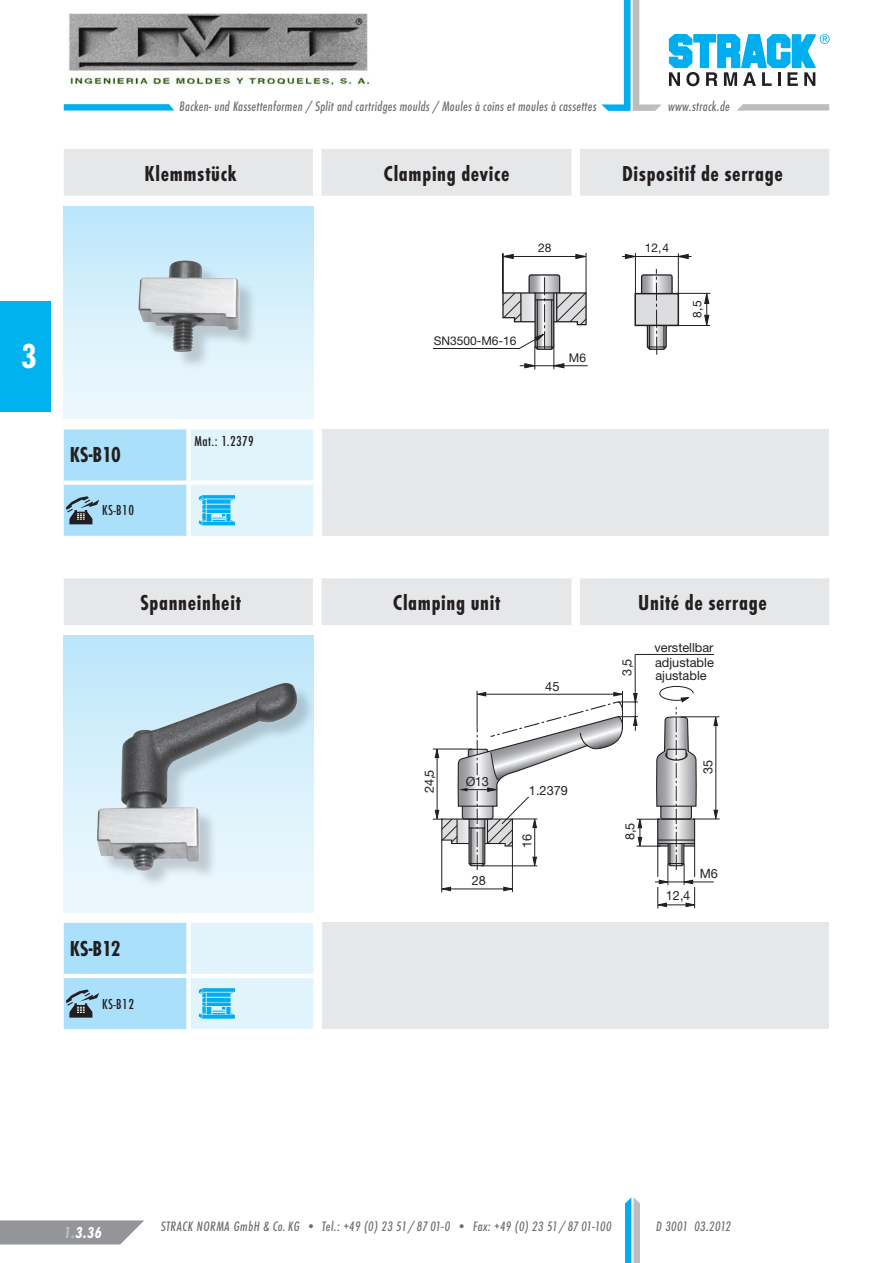
<style>
.page{position:relative;width:893px;height:1263px;background:#fff}
.page>*{position:absolute;margin:0;border:0;box-sizing:border-box;transform-origin:0 0}
.t1{font:36px "Futura T Bol Con";color:#fff}
.t2{font:22.5px "Futura T Bol Con";letter-spacing:.03em;color:#231f20}
.t3{font:16.5px "Futura T Bol Con Obl";color:#fff}
.Grndschr__10_12_FutL{font:15px "Futura T Med Con";letter-spacing:.03em;color:#231f20}
.t4{font:14.25px "Futura T Med Con Obl";letter-spacing:.02em;color:#6c6d70}
.t5{font:12.75px/13.2px "Helvetica Neue LT Std";color:#231f20}
.t6{font:12px "Helvetica Neue LT Std";color:#231f20}
.s1{color:#bcbdc0}
</style>
<div class="page">
<svg style="left:0;top:1220px;width:144px;height:24px;background:#9d9fa2"></svg>
<svg style="left:625px;top:1197px;width:15px;height:66px"></svg>
<div style="left:0;top:301px;width:51px;height:110px;background:#00b3ef"></div>
<svg style="left:669px;top:34px;width:161px;height:52px"></svg>
<svg style="left:737px;top:104px;width:92px;height:7px"></svg>
<svg style="left:601px;top:0;width:61px;height:111px"></svg>
<svg style="left:64px;top:104px;width:110px;height:7px"></svg>
<div style="left:635px;top:294px;width:43px;height:31px;background:#dcdddf"></div>
<div style="left:634px;top:293px;width:45px;height:33px;border:2px solid #231f20"></div>
<svg style="left:502px;top:254px;width:12px;height:5px"></svg>
<svg style="left:575px;top:254px;width:11px;height:5px"></svg>
<hr style="left:509px;top:256px;width:69px;height:1px;background:#231f20">
<hr style="left:503px;top:253px;width:1px;height:40px;background:#231f20">
<hr style="left:586px;top:253px;width:1px;height:40px;background:#231f20">
<svg style="left:625px;top:254px;width:10px;height:5px"></svg>
<svg style="left:677px;top:254px;width:12px;height:5px"></svg>
<hr style="left:678px;top:253px;width:1px;height:40px;background:#231f20">
<hr style="left:622px;top:256px;width:69px;height:1px;background:#231f20">
<hr style="left:635px;top:253px;width:1px;height:40px;background:#231f20">
<hr style="left:675px;top:325px;width:35px;height:1px;background:#231f20">
<svg style="left:704px;top:292px;width:5px;height:33px"></svg>
<hr style="left:676px;top:293px;width:34px;height:1px;background:#231f20">
<hr style="left:520px;top:365px;width:68px;height:1px;background:#231f20">
<svg style="left:432px;top:274px;width:155px;height:96px"></svg>
<svg style="left:640px;top:269px;width:33px;height:86px"></svg>
<div style="left:64px;top:206px;width:249px;height:213px;background:linear-gradient(to bottom,#bde6fa,#f0f9fd)"></div>
<div style="left:141px;top:263px;width:117px;height:107px;background:#231f20;opacity:.2"></div>
<img style="left:128px;top:252px;width:119px;height:112px">
<div style="left:64px;top:149px;width:765px;height:47px;background:#e6e7e9"></div>
<div style="left:313px;top:149px;width:8px;height:47px;background:#fff"></div>
<div style="left:571px;top:149px;width:9px;height:47px;background:#fff"></div>
<svg style="left:64px;top:429px;width:249px;height:107px;background:#c4e7f7"></svg>
<img style="left:199px;top:495px;width:36px;height:26px">
<div style="left:322px;top:429px;width:506px;height:107px;background:#e6e7e9"></div>
<hr style="left:441px;top:839px;width:1px;height:53px;background:#231f20">
<hr style="left:512px;top:845px;width:1px;height:47px;background:#231f20">
<hr style="left:635px;top:654px;width:1px;height:77px;background:#231f20">
<hr style="left:635px;top:654px;width:79px;height:1px;background:#231f20">
<hr style="left:657px;top:846px;width:1px;height:62px;background:#231f20">
<hr style="left:694px;top:846px;width:1px;height:62px;background:#231f20">
<svg style="left:657px;top:903px;width:39px;height:4px"></svg>
<svg style="left:433px;top:686px;width:287px;height:205px"></svg>
<div style="left:64px;top:636px;width:249px;height:276px;background:linear-gradient(to bottom,#bde6fa,#eff9fd)"></div>
<div style="left:99px;top:686px;width:216px;height:202px;background:#231f20;opacity:.2"></div>
<img style="left:89px;top:682px;width:213px;height:194px">
<div style="left:64px;top:578px;width:765px;height:47px;background:#e6e7e9"></div>
<div style="left:313px;top:578px;width:8px;height:47px;background:#fff"></div>
<div style="left:571px;top:578px;width:9px;height:47px;background:#fff"></div>
<svg style="left:64px;top:923px;width:249px;height:106px;background:#c4e7f7"></svg>
<img style="left:199px;top:988px;width:36px;height:26px">
<div style="left:322px;top:923px;width:506px;height:106px;background:#e6e7e9"></div>
<img style="left:69px;top:14px;width:299px;height:74px">
<h1 class="t1" style="left:21px;top:336px;width:17px">3</h1>
<p class="t4" style="left:180px;top:98px;width:418px">Backen- und Kassettenformen / Split and cartridges moulds / Moules à coins et moules à cassettes</p>
<p class="t4" style="left:668px;top:98px;width:63px">www.strack.de</p>
<p class="t2" style="left:145px;top:160px;width:93px">Klemmstück</p>
<p class="t2" style="left:383px;top:160px;width:128px">Clamping device</p>
<p class="t2" style="left:622px;top:160px;width:162px">Dispositif de serrage</p>
<p class="t2" style="left:70px;top:442px;width:53px">KS-B10</p>
<p class="Grndschr__10_12_FutL" style="left:102px;top:502px;width:33px">KS-B10</p>
<p class="Grndschr__10_12_FutL" style="left:195px;top:433px;width:61px">Mat.: 1.2379</p>
<p class="t6" style="left:538px;top:241px;width:15px">28</p>
<p class="t6" style="left:645px;top:241px;width:26px">12,4</p>
<p class="t6" style="left:434px;top:333px;width:84px">SN3500-M6-16</p>
<p class="t6" style="left:569px;top:350px;width:19px">M6</p>
<p class="t6" style="left:690px;top:318px;width:20px;rotate:-90deg">8,5</p>
<p class="t2" style="left:140px;top:590px;width:102px">Spanneinheit</p>
<p class="t2" style="left:393px;top:590px;width:109px">Clamping unit</p>
<p class="t2" style="left:638px;top:590px;width:130px">Unité de serrage</p>
<p class="t2" style="left:70px;top:935px;width:52px">KS-B12</p>
<p class="Grndschr__10_12_FutL" style="left:102px;top:996px;width:33px">KS-B12</p>
<p class="t5" style="left:423px;top:793px;width:25px;rotate:-90deg">24,5</p>
<p class="t5" style="left:466px;top:775px;width:25px">Ø13</p>
<p class="t5" style="left:472px;top:874px;width:16px">28</p>
<p class="t5" style="left:545px;top:679px;width:16px">45</p>
<p class="t5" style="left:529px;top:784px;width:40px">1.2379</p>
<p class="t5" style="left:520px;top:848px;width:16px;rotate:-90deg">16</p>
<p class="t5" style="left:620px;top:675px;width:18px;rotate:-90deg">3,5</p>
<p class="t5" style="left:654px;top:641px;width:61px">verstellbar</p>
<p class="t5" style="left:655px;top:655px;width:60px">adjustable ajustable</p>
<p class="t5" style="left:623px;top:840px;width:19px;rotate:-90deg">8,5</p>
<p class="t5" style="left:701px;top:774px;width:16px;rotate:-90deg">35</p>
<p class="t5" style="left:666px;top:889px;width:26px">12,4</p>
<p class="t5" style="left:700px;top:867px;width:20px">M6</p>
<p class="t3" style="left:64px;top:1223px;width:39px"><span class="s1">1.</span>3.36</p>
<p class="t4" style="left:161px;top:1219px;width:452px">STRACK NORMA GmbH &amp; Co. KG • Tel.: +49 (0) 23 51 / 87 01-0 • Fax: +49 (0) 23 51 / 87 01-100</p>
<p class="t4" style="left:656px;top:1219px;width:76px">D 3001 03.2012</p>
</div>
